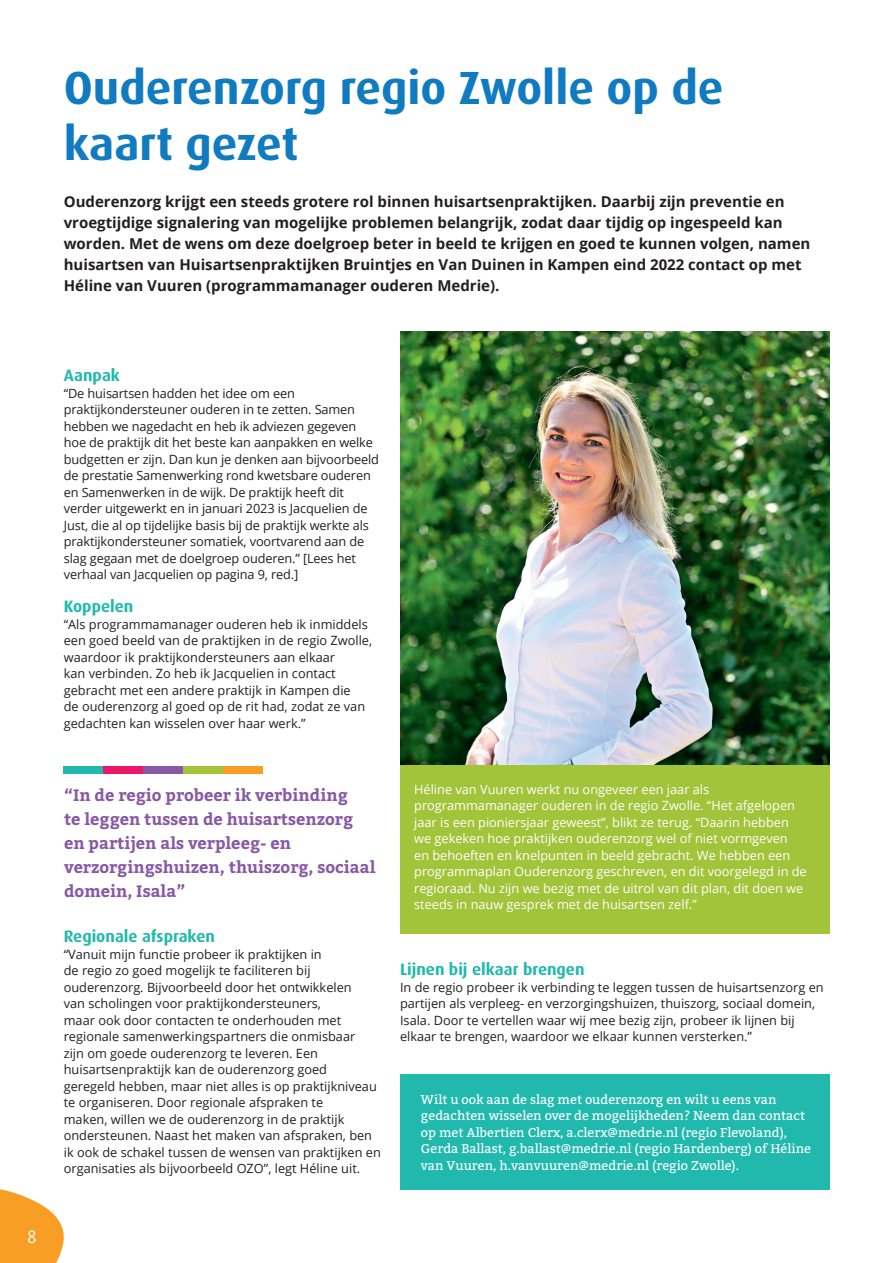
<style>
.page{position:relative;width:893px;height:1263px;background:#fff}
.page>*{position:absolute;margin:0;border:0;box-sizing:border-box;transform-origin:0 0}
.t1{font:700 46.5px/55.8px "Dax";color:#107bc1}
.t2{font:18px "Dax";color:#fff}
.t3{font:700 16.5px/24px "Bitter";color:#8859a4}
.t4{font:700 16.5px "Dax";color:#21b9ad}
.t5{font:700 15px/21px "Open Sans";color:#231f20}
.t6{font:12.75px/16.5px "Open Sans";color:#231f20}
.t7{font:12.75px/16.5px "Open Sans";color:#fff}
.t8{font:12.75px/16.5px "Bitter";color:#fff}
</style>
<div class="page">
<svg style="left:0;top:1189px;width:64px;height:74px"></svg>
<div style="left:400px;top:1074px;width:429px;height:116px;background:#21b9ad"></div>
<img style="left:400px;top:332px;width:429px;height:434px">
<div style="left:400px;top:766px;width:429px;height:168px;background:#a1c43a"></div>
<div style="left:63px;top:766px;width:40px;height:7px;background:#21b9ad"></div>
<div style="left:103px;top:766px;width:40px;height:7px;background:#ec166a"></div>
<div style="left:143px;top:766px;width:40px;height:7px;background:#8859a4"></div>
<div style="left:183px;top:766px;width:40px;height:7px;background:#a1c43a"></div>
<div style="left:223px;top:766px;width:40px;height:7px;background:#f89e24"></div>
<h1 class="t1" style="left:64px;top:60px;width:661px">Ouderenzorg regio Zwolle op de kaart gezet</h1>
<p class="t5" style="left:64px;top:191px;width:748px">Ouderenzorg krijgt een steeds grotere rol binnen huisartsenpraktijken. Daarbij zijn preventie en vroegtijdige signalering van mogelijke problemen belangrijk, zodat daar tijdig op ingespeeld kan worden. Met de wens om deze doelgroep beter in beeld te krijgen en goed te kunnen volgen, namen huisartsen van Huisartsenpraktijken Bruintjes en Van Duinen in Kampen eind 2022 contact op met Héline van Vuuren (programmamanager ouderen Medrie).</p>
<h2 class="t2" style="left:27px;top:1227px;width:11px">8</h2>
<p class="t4" style="left:64px;top:366px;width:58px">Aanpak</p>
<p class="t6" style="left:64px;top:384px;width:317px">“De huisartsen hadden het idee om een praktijkondersteuner ouderen in te zetten. Samen hebben we nagedacht en heb ik adviezen gegeven hoe de praktijk dit het beste kan aanpakken en welke budgetten er zijn. Dan kun je denken aan bijvoorbeeld de prestatie Samenwerking rond kwetsbare ouderen en Samenwerken in de wijk. De praktijk heeft dit verder uitgewerkt en in januari 2023 is Jacquelien de Just, die al op tijdelijke basis bij de praktijk werkte als praktijkondersteuner somatiek, voortvarend aan de slag gegaan met de doelgroep ouderen.” [Lees het verhaal van Jacquelien op pagina 9, red.]</p>
<p class="t4" style="left:64px;top:597px;width:71px">Koppelen</p>
<p class="t6" style="left:64px;top:615px;width:310px">“Als programmamanager ouderen heb ik inmiddels een goed beeld van de praktijken in de regio Zwolle, waardoor ik praktijkondersteuners aan elkaar<br>kan verbinden. Zo heb ik Jacquelien in contact gebracht met een andere praktijk in Kampen die<br>de ouderenzorg al goed op de rit had, zodat ze van gedachten kan wisselen over haar werk.”</p>
<p class="t3" style="left:64px;top:783px;width:313px">“In de regio probeer ik verbinding<br>te leggen tussen de huisartsenzorg en partijen als verpleeg- en verzorgingshuizen, thuiszorg, sociaal domein, Isala”</p>
<p class="t4" style="left:64px;top:927px;width:153px">Regionale afspraken</p>
<p class="t6" style="left:64px;top:945px;width:319px">“Vanuit mijn functie probeer ik praktijken in<br>de regio zo goed mogelijk te faciliteren bij ouderenzorg. Bijvoorbeeld door het ontwikkelen<br>van scholingen voor praktijkondersteuners,<br>maar ook door contacten te onderhouden met regionale samenwerkingspartners die onmisbaar<br>zijn om goede ouderenzorg te leveren. Een huisartsenpraktijk kan de ouderenzorg goed geregeld hebben, maar niet alles is op praktijkniveau te organiseren. Door regionale afspraken te<br>maken, willen we de ouderenzorg in de praktijk ondersteunen. Naast het maken van afspraken, ben ik ook de schakel tussen de wensen van praktijken en organisaties als bijvoorbeeld OZO”, legt Héline uit.</p>
<p class="t7" style="left:414px;top:780px;width:394px">Héline van Vuuren werkt nu ongeveer een jaar als programmamanager ouderen in de regio Zwolle. “Het afgelopen jaar is een pioniersjaar geweest”, blikt ze terug. “Daarin hebben we gekeken hoe praktijken ouderenzorg wel of niet vormgeven<br>en behoeften en knelpunten in beeld gebracht. We hebben een programmaplan Ouderenzorg geschreven, en dit voorgelegd in de regioraad. Nu zijn we bezig met de uitrol van dit plan, dit doen we steeds in nauw gesprek met de huisartsen zelf.”</p>
<p class="t4" style="left:400px;top:960px;width:186px">Lijnen bij elkaar brengen</p>
<p class="t6" style="left:400px;top:978px;width:425px">In de regio probeer ik verbinding te leggen tussen de huisartsenzorg en partijen als verpleeg- en verzorgingshuizen, thuiszorg, sociaal domein, Isala. Door te vertellen waar wij mee bezig zijn, probeer ik lijnen bij elkaar te brengen, waardoor we elkaar kunnen versterken.”</p>
<p class="t8" style="left:421px;top:1091px;width:392px">Wilt u ook aan de slag met ouderenzorg en wilt u eens van gedachten wisselen over de mogelijkheden? Neem dan contact op met Albertien Clerx, a.clerx@medrie.nl (regio Flevoland), Gerda Ballast, g.ballast@medrie.nl (regio Hardenberg) of Héline van Vuuren, h.vanvuuren@medrie.nl (regio Zwolle).</p>
</div>
